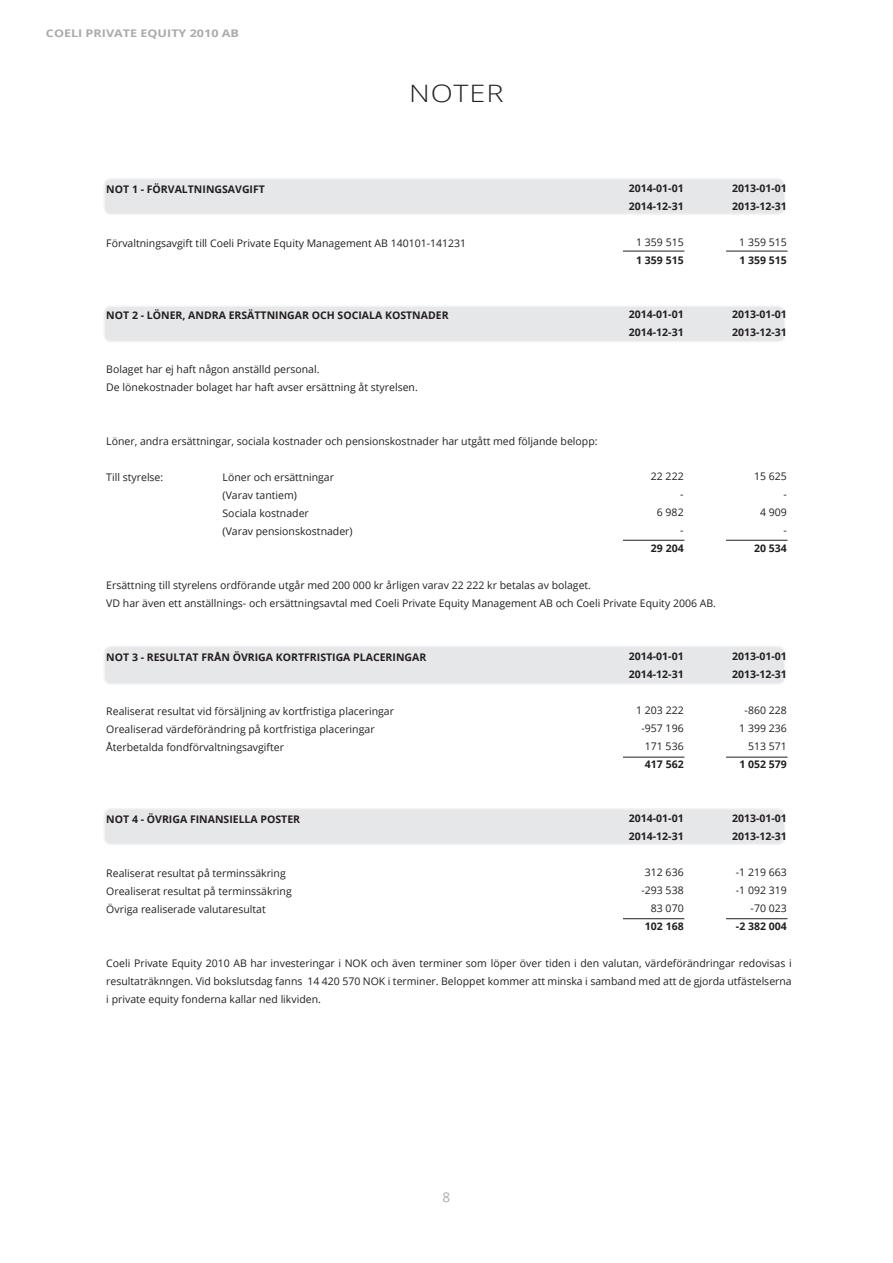
<style>
.page{position:relative;width:893px;height:1263px;background:#fff}
.page>*{position:absolute;margin:0;border:0;box-sizing:border-box;transform-origin:0 0}
.t1{font:300 24px "Open Sans";letter-spacing:.03em;color:#231f20;scale:1.2 1}
.t2{font:13.5px "Open Sans";color:#aaabaf}
.t3{font:10.5px/18px "Open Sans";color:#231f20}
.t4{font:700 10.5px "Open Sans";color:#231f20}
.t5{font:700 10.5px "Open Sans";color:#aaabaf;scale:1.2 1}
</style>
<div class="page">
<div style="left:104px;top:809px;width:681px;height:35px;background:#e6e7e9;border-radius:7px"></div>
<div style="left:103px;top:808px;width:682px;height:37px;border:2px solid #f2f3f4;border-radius:7px"></div>
<div style="left:104px;top:306px;width:681px;height:36px;background:#e6e7e9;border-radius:7px"></div>
<div style="left:103px;top:305px;width:682px;height:37px;border:2px solid #f2f3f4;border-radius:7px"></div>
<div style="left:104px;top:646px;width:681px;height:38px;background:#e6e7e9;border-radius:7px"></div>
<div style="left:103px;top:646px;width:682px;height:39px;border:2px solid #f2f3f4;border-radius:7px"></div>
<div style="left:104px;top:179px;width:681px;height:35px;background:#e6e7e9;border-radius:7px"></div>
<div style="left:103px;top:178px;width:682px;height:37px;border:2px solid #f2f3f4;border-radius:7px"></div>
<hr style="left:726px;top:251px;width:61px;height:1px;background:#231f20">
<hr style="left:726px;top:540px;width:61px;height:1px;background:#231f20">
<hr style="left:726px;top:757px;width:61px;height:1px;background:#231f20">
<hr style="left:726px;top:918px;width:61px;height:1px;background:#231f20">
<hr style="left:623px;top:251px;width:61px;height:1px;background:#231f20">
<hr style="left:623px;top:540px;width:61px;height:1px;background:#231f20">
<hr style="left:623px;top:757px;width:61px;height:1px;background:#231f20">
<hr style="left:623px;top:918px;width:61px;height:1px;background:#231f20">
<p class="t5" style="left:46px;top:26px;width:162px">COELI PRIVATE EQUITY 2010 AB</p>
<p class="t1" style="left:409px;top:77px;width:80px">NOTER</p>
<p class="t4" style="left:106px;top:182px;width:160px">NOT 1 - FÖRVALTNINGSAVGIFT</p>
<p class="t3" style="left:106px;top:234px;width:361px">Förvaltningsavgift till Coeli Private Equity Management AB 140101-141231</p>
<p class="t4" style="left:629px;top:181px;width:56px">2014-01-01</p>
<p class="t4" style="left:629px;top:199px;width:56px">2014-12-31</p>
<p class="t3" style="left:636px;top:233px;width:49px">1 359 515</p>
<p class="t4" style="left:636px;top:253px;width:49px">1 359 515</p>
<p class="t4" style="left:732px;top:181px;width:56px">2013-01-01</p>
<p class="t4" style="left:732px;top:199px;width:56px">2013-12-31</p>
<p class="t3" style="left:739px;top:233px;width:49px">1 359 515</p>
<p class="t4" style="left:739px;top:253px;width:49px">1 359 515</p>
<p class="t4" style="left:106px;top:308px;width:344px">NOT 2 - LÖNER, ANDRA ERSÄTTNINGAR OCH SOCIALA KOSTNADER</p>
<p class="t3" style="left:106px;top:360px;width:215px">Bolaget har ej haft någon anställd personal.</p>
<p class="t3" style="left:106px;top:378px;width:313px">De lönekostnader bolaget har haft avser ersättning åt styrelsen.</p>
<p class="t3" style="left:106px;top:432px;width:493px">Löner, andra ersättningar, sociala kostnader och pensionskostnader har utgått med följande belopp:</p>
<p class="t3" style="left:106px;top:468px;width:59px">Till styrelse:</p>
<p class="t3" style="left:223px;top:468px;width:113px">Löner och ersättningar</p>
<p class="t3" style="left:223px;top:486px;width:76px">(Varav tantiem)</p>
<p class="t3" style="left:223px;top:504px;width:88px">Sociala kostnader</p>
<p class="t3" style="left:223px;top:522px;width:132px">(Varav pensionskostnader)</p>
<p class="t4" style="left:629px;top:307px;width:56px">2014-01-01</p>
<p class="t4" style="left:629px;top:325px;width:56px">2014-12-31</p>
<p class="t3" style="left:651px;top:467px;width:34px">22 222</p>
<p class="t3" style="left:680px;top:485px;width:5px">-</p>
<p class="t3" style="left:657px;top:503px;width:28px">6 982</p>
<p class="t3" style="left:680px;top:521px;width:5px">-</p>
<p class="t4" style="left:651px;top:541px;width:34px">29 204</p>
<p class="t3" style="left:106px;top:576px;width:611px">Ersättning till styrelens ordförande utgår med 200 000 kr årligen varav 22 222 kr betalas av bolaget.<br>VD har även ett anställnings- och ersättningsavtal med Coeli Private Equity Management AB och Coeli Private Equity 2006 AB.</p>
<p class="t4" style="left:106px;top:650px;width:321px">NOT 3 - RESULTAT FRÅN ÖVRIGA KORTFRISTIGA PLACERINGAR</p>
<p class="t3" style="left:106px;top:702px;width:289px">Realiserat resultat vid försäljning av kortfristiga placeringar</p>
<p class="t3" style="left:106px;top:720px;width:270px">Orealiserad värdeförändring på kortfristiga placeringar</p>
<p class="t3" style="left:106px;top:738px;width:179px">Återbetalda fondförvaltningsavgifter</p>
<p class="t4" style="left:629px;top:649px;width:56px">2014-01-01</p>
<p class="t4" style="left:629px;top:667px;width:56px">2014-12-31</p>
<p class="t3" style="left:636px;top:701px;width:49px">1 203 222</p>
<p class="t3" style="left:641px;top:719px;width:44px">-957 196</p>
<p class="t3" style="left:645px;top:737px;width:40px">171 536</p>
<p class="t4" style="left:645px;top:757px;width:40px">417 562</p>
<p class="t4" style="left:732px;top:307px;width:56px">2013-01-01</p>
<p class="t4" style="left:732px;top:325px;width:56px">2013-12-31</p>
<p class="t3" style="left:754px;top:467px;width:34px">15 625</p>
<p class="t3" style="left:783px;top:485px;width:5px">-</p>
<p class="t3" style="left:760px;top:503px;width:28px">4 909</p>
<p class="t3" style="left:783px;top:521px;width:5px">-</p>
<p class="t4" style="left:754px;top:541px;width:34px">20 534</p>
<p class="t4" style="left:732px;top:649px;width:56px">2013-01-01</p>
<p class="t4" style="left:732px;top:667px;width:56px">2013-12-31</p>
<p class="t3" style="left:745px;top:701px;width:44px">-860 228</p>
<p class="t3" style="left:739px;top:719px;width:49px">1 399 236</p>
<p class="t3" style="left:748px;top:737px;width:40px">513 571</p>
<p class="t4" style="left:739px;top:757px;width:49px">1 052 579</p>
<p class="t4" style="left:106px;top:812px;width:195px">NOT 4 - ÖVRIGA FINANSIELLA POSTER</p>
<p class="t3" style="left:106px;top:864px;width:181px">Realiserat resultat på terminssäkring</p>
<p class="t3" style="left:106px;top:882px;width:187px">Orealiserat resultat på terminssäkring</p>
<p class="t3" style="left:106px;top:900px;width:161px">Övriga realiserade valutaresultat</p>
<p class="t4" style="left:629px;top:811px;width:56px">2014-01-01</p>
<p class="t4" style="left:629px;top:829px;width:56px">2014-12-31</p>
<p class="t3" style="left:645px;top:863px;width:40px">312 636</p>
<p class="t3" style="left:641px;top:881px;width:44px">-293 538</p>
<p class="t3" style="left:651px;top:899px;width:34px">83 070</p>
<p class="t4" style="left:645px;top:919px;width:40px">102 168</p>
<p class="t4" style="left:732px;top:811px;width:56px">2013-01-01</p>
<p class="t4" style="left:732px;top:829px;width:56px">2013-12-31</p>
<p class="t3" style="left:736px;top:863px;width:52px">-1 219 663</p>
<p class="t3" style="left:736px;top:881px;width:52px">-1 092 319</p>
<p class="t3" style="left:751px;top:899px;width:38px">-70 023</p>
<p class="t4" style="left:736px;top:919px;width:52px">-2 382 004</p>
<p class="t3" style="left:106px;top:954px;width:687px;text-align:justify">Coeli Private Equity 2010 AB har investeringar i NOK och även terminer som löper över tiden i den valutan, värdeförändringar redovisas i resultaträknngen. Vid bokslutsdag fanns 14 420 570 NOK i terminer. Beloppet kommer att minska i samband med att de gjorda utfästelserna i private equity fonderna kallar ned likviden.</p>
<p class="t2" style="left:443px;top:1188px;width:9px">8</p>
</div>
